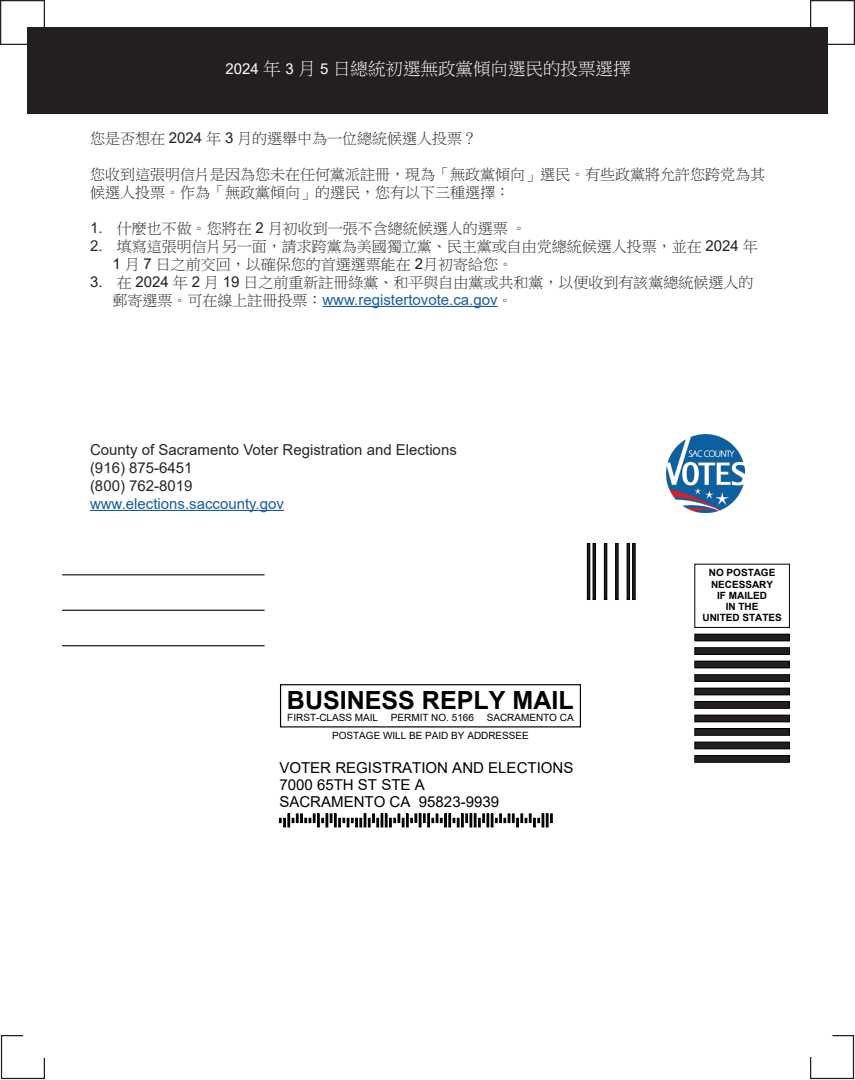
<style>
.page{position:relative;width:855px;height:1080px;background:#fff}
.page>*{position:absolute;margin:0;border:0;box-sizing:border-box;transform-origin:0 0}
.t1{font:700 25px "Arial";color:#000}
.t2{font:17.5px "P Ming Li U";color:#fff}
.t3{font:15px/18px "P Ming Li U";color:#252626}
.t4{font:15px "Arial";color:#252626}
.t5{font:15px/16.9px "Arial";color:#000}
.t6{font:15px "Arial";color:#175d9e}
.t7{font:10px/18.2px "Arial";color:#000}
.t8{font:700 10px/11.1px "Arial";color:#000;text-align:center}
.s1{font-family:"Arial";font-size:15px;color:#fcfcfc}
.s2{font-family:"Arial";color:#231f20}
.s3{font-family:"Arial"}
.s4{font-family:"Arial";color:#175d9e}
</style>
<div class="page">
<div style="left:27px;top:27px;width:801px;height:87px;background:#231f20"></div>
<hr style="left:322px;top:306px;width:176px;height:1px;background:#175d9e">
<hr style="left:90px;top:510px;width:194px;height:1px;background:#175d9e">
<hr style="left:62px;top:574px;width:203px;height:1px;background:#231f20">
<hr style="left:62px;top:610px;width:203px;height:1px;background:#231f20">
<hr style="left:62px;top:645px;width:203px;height:1px;background:#231f20">
<img style="left:667px;top:435px;width:78px;height:78px">
<div style="left:810px;top:0;width:45px;height:45px;border:1px solid #231f20"></div>
<div style="left:795px;top:30px;width:30px;height:29px;background:#231f20"></div>
<div style="left:0;top:0;width:45px;height:45px;border:1px solid #231f20"></div>
<div style="left:30px;top:30px;width:30px;height:31px;background:#231f20"></div>
<div style="left:810px;top:1035px;width:44px;height:44px;border:1px solid #231f20"></div>
<div style="left:793px;top:1015px;width:39px;height:42px;background:#fff"></div>
<div style="left:1px;top:1035px;width:44px;height:44px;border:1px solid #231f20"></div>
<div style="left:23px;top:1019px;width:39px;height:39px;background:#fff"></div>
<div style="left:694px;top:564px;width:96px;height:64px;border:1px solid #000"></div>
<div style="left:695px;top:634px;width:94px;height:7px;background:#231f20"></div>
<div style="left:694px;top:634px;width:96px;height:7px;border:1px solid #000"></div>
<div style="left:695px;top:648px;width:94px;height:6px;background:#231f20"></div>
<div style="left:694px;top:647px;width:96px;height:8px;border:1px solid #000"></div>
<div style="left:695px;top:661px;width:94px;height:7px;background:#231f20"></div>
<div style="left:694px;top:661px;width:96px;height:7px;border:1px solid #000"></div>
<div style="left:695px;top:675px;width:94px;height:6px;background:#231f20"></div>
<div style="left:694px;top:674px;width:96px;height:8px;border:1px solid #000"></div>
<div style="left:695px;top:688px;width:94px;height:7px;background:#231f20"></div>
<div style="left:694px;top:688px;width:96px;height:7px;border:1px solid #000"></div>
<div style="left:695px;top:702px;width:94px;height:6px;background:#231f20"></div>
<div style="left:694px;top:701px;width:96px;height:8px;border:1px solid #000"></div>
<div style="left:695px;top:715px;width:94px;height:7px;background:#231f20"></div>
<div style="left:694px;top:715px;width:96px;height:7px;border:1px solid #000"></div>
<div style="left:695px;top:729px;width:94px;height:6px;background:#231f20"></div>
<div style="left:694px;top:728px;width:96px;height:8px;border:1px solid #000"></div>
<div style="left:695px;top:742px;width:94px;height:7px;background:#231f20"></div>
<div style="left:694px;top:742px;width:96px;height:7px;border:1px solid #000"></div>
<div style="left:695px;top:756px;width:94px;height:6px;background:#231f20"></div>
<div style="left:694px;top:755px;width:96px;height:8px;border:1px solid #000"></div>
<div style="left:587px;top:543px;width:3px;height:57px;border:1px solid #000"></div>
<div style="left:593px;top:543px;width:3px;height:57px;border:1px solid #000"></div>
<div style="left:604px;top:543px;width:3px;height:57px;border:1px solid #000"></div>
<div style="left:616px;top:543px;width:2px;height:57px;border:1px solid #000"></div>
<div style="left:627px;top:543px;width:3px;height:57px;border:1px solid #000"></div>
<div style="left:633px;top:543px;width:2px;height:57px;border:1px solid #000"></div>
<svg style="left:279px;top:814px;width:273px;height:13px"></svg>
<div style="left:280px;top:684px;width:301px;height:43px;border:1px solid #000"></div>
<p class="t2" style="left:225px;top:60px;width:407px"><span class="s1">2024</span> 年 <span class="s1">3</span> 月 <span class="s1">5</span> 日總統初選無政黨傾向選民的投票選擇</p>
<p class="t3" style="left:90px;top:129px;width:389px">您是否想在 <span class="s2">2024</span> 年 <span class="s2">3</span> 月的選舉中為一位總統候選人投票？</p>
<p class="t3" style="left:90px;top:165px;width:676px">您收到這張明信片是因為您未在任何黨派註冊，現為「無政黨傾向」選民。有些政黨將允許您跨党為其候選人投票。作為「無政黨傾向」的選民，您有以下三種選擇：</p>
<p class="t3" style="left:90px;top:219px;width:438px"><span class="s3">1.</span> 什麼也不做。您將在 <span class="s2">2</span> 月初收到一張不含總統候選人的選票 。</p>
<p class="t3" style="left:112px;top:237px;width:647px;text-indent:-22px"><span class="s3">2.</span> 填寫這張明信片另一面，請求跨黨為美國獨立黨、民主黨或自由党總統候選人投票，並在 <span class="s2">2024</span> 年<br><span class="s2">1</span> 月 <span class="s2">7</span> 日之前交回，以確保您的首選選票能在 <span class="s2">2</span>月初寄給您。</p>
<p class="t3" style="left:112px;top:273px;width:642px;text-indent:-22px"><span class="s3">3.</span> 在 <span class="s2">2024</span> 年 <span class="s2">2</span> 月 <span class="s2">19</span> 日之前重新註冊綠黨、和平與自由黨或共和黨，以便收到有該黨總統候選人的郵寄選票。可在線上註冊投票：<span class="s4">www.registertovote.ca.gov</span>。</p>
<p class="t4" style="left:90px;top:439px;width:368px">County of Sacramento Voter Registration and Elections</p>
<p class="t4" style="left:90px;top:457px;width:104px">(916) 875-6451</p>
<p class="t4" style="left:90px;top:475px;width:104px">(800) 762-8019</p>
<p class="t6" style="left:90px;top:493px;width:195px">www.elections.saccounty.gov</p>
<p class="t1" style="left:287px;top:683px;width:288px">BUSINESS REPLY MAIL</p>
<p class="t7" style="left:287px;top:708px;width:92px">FIRST-CLASS MAIL</p>
<p class="t7" style="left:391px;top:708px;width:85px">PERMIT NO. 5166</p>
<p class="t7" style="left:332px;top:708px;width:243px;text-indent:155px">SACRAMENTO CA<br>POSTAGE WILL BE PAID BY ADDRESSEE</p>
<p class="t5" style="left:279px;top:759px;width:296px">VOTER REGISTRATION AND ELECTIONS<br>7000 65TH ST STE A<br>SACRAMENTO CA 95823-9939</p>
<p class="t8" style="left:703px;top:568px;width:81px">NO POSTAGE<br>NECESSARY<br>IF MAILED<br>IN THE<br>UNITED STATES</p>
</div>
